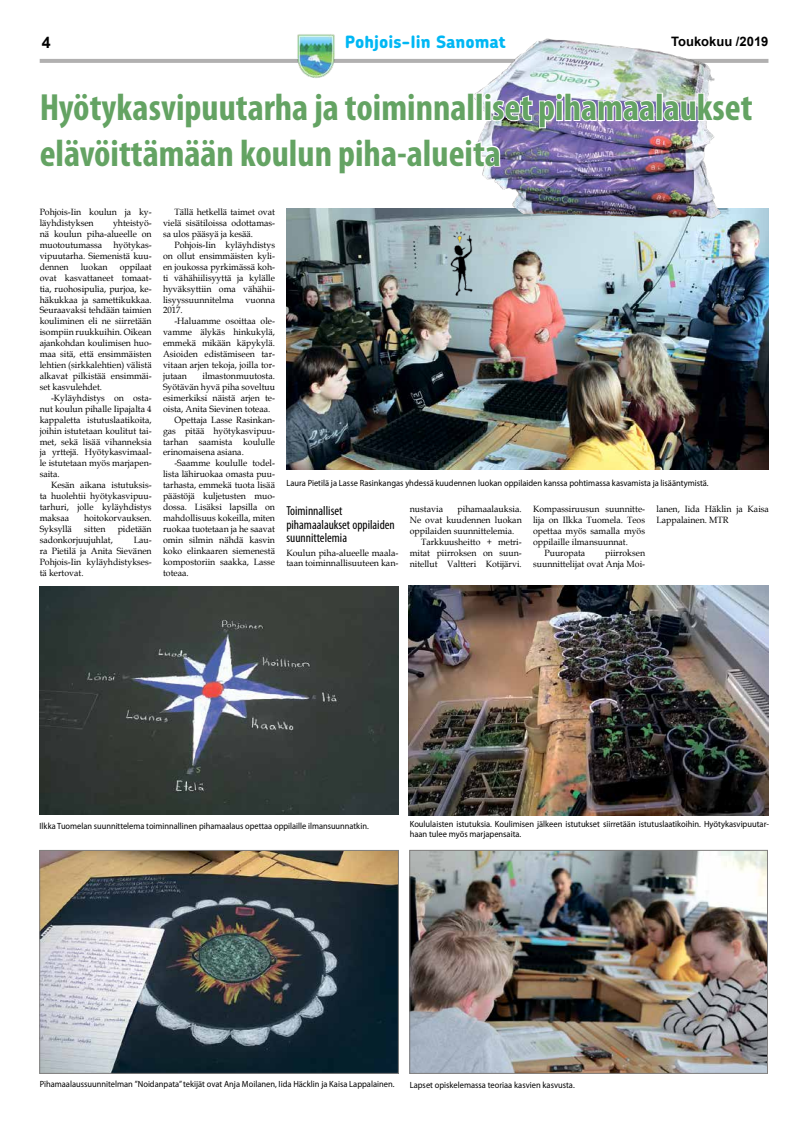
<style>
.page{position:relative;width:794px;height:1134px;background:#fff}
.page>*{position:absolute;margin:0;border:0;box-sizing:border-box;transform-origin:0 0}
.t1{font:700 condensed 38px/45.6px "Myriad Pro";color:#64a363}
.t2{font:800 17px "Chevin";color:#00b7f4}
.t3{font:700 16px "Arial";color:#000}
.t4{font:condensed 13px/13.2px "Myriad Pro";color:#000}
.t5{font:700 13px "Arial";color:#000}
.t6{font:9.1px/10.9px "Book Antiqua";color:#000;text-align:justify;scale:.96 1}
.t7{font:9.1px/10.9px "Book Antiqua";color:#000}
.t8{font:9px/10px "Myriad Pro";color:#000;scale:.94 1}
.t9{font:9px "Myriad Pro";color:#000;scale:.93 1}
</style>
<div class="page">
<hr style="left:40px;top:59px;width:728px;height:4px;background:#b1b0b0">
<img style="left:297px;top:34px;width:38px;height:44px">
<img style="left:286px;top:208px;width:483px;height:262px">
<img style="left:40px;top:587px;width:358px;height:227px">
<img style="left:409px;top:586px;width:359px;height:229px">
<img style="left:448px;top:228px;width:29px;height:69px">
<img style="left:411px;top:852px;width:354px;height:220px">
<div style="left:409px;top:850px;width:358px;height:224px;border:1px solid #817f7e"></div>
<img style="left:461px;top:38px;width:272px;height:186px">
<svg style="left:461px;top:92px;width:6px;height:39px"></svg>
<div style="left:476px;top:93px;width:7px;height:28px;border:2px solid #fff"></div>
<img style="left:483px;top:92px;width:173px;height:37px">
<div style="left:656px;top:93px;width:7px;height:28px;border:2px solid #fff"></div>
<svg style="left:662px;top:92px;width:71px;height:30px"></svg>
<svg style="left:461px;top:137px;width:41px;height:31px"></svg>
<img style="left:41px;top:852px;width:356px;height:220px">
<div style="left:39px;top:850px;width:360px;height:224px;border:1px solid #817f7e"></div>
<h3 class="t3" style="left:42px;top:31px;width:10px">4</h3>
<h2 class="t2" style="left:345px;top:31px;width:162px">Pohjois-Iin Sanomat</h2>
<h3 class="t5" style="left:671px;top:32px;width:99px">Toukokuu /2019</h3>
<h1 class="t1" style="left:40px;top:84px;width:714px">Hyötykasvipuutarha ja toiminnalliset pihamaalaukset elävöittämään koulun piha-alueita</h1>
<p class="t6" style="left:40px;top:206px;width:118px">Pohjois-Iin koulun ja ky&shy;läyhdistyksen</p>
<p class="t6" style="left:40px;top:217px;width:118px;text-indent:73px">yhteistyö&shy;nä koulun piha-alueelle on muotoutumassa hyötykas&shy;vipuutarha. Siemenistä kuu&shy;dennen</p>
<p class="t6" style="left:40px;top:261px;width:118px;text-indent:80px">oppilaat ovat kasvattaneet tomaat&shy;tia, ruohosipulia, purjoa, ke&shy;häkukkaa ja samettikukkaa.<br>Seuraavaksi tehdään taimien kouliminen eli ne siirretään isompiin ruukkuihin. Oikean ajankohdan koulimisen huo&shy;maa sitä, että ensimmäisten lehtien (sirkkalehtien) välistä alkavat pilkistää ensimmäi&shy;set kasvulehdet.</p>
<p class="t6" style="left:40px;top:392px;width:118px;text-indent:11px">-Kyläyhdistys on osta&shy;nut koulun pihalle Iipajalta 4 kappaletta istutuslaatikoita, joihin istutetaan koulitut tai&shy;met, sekä lisää vihanneksia ja yrttejä. Hyötykasvimaal&shy;le istutetaan myös marjapen&shy;saita.</p>
<p class="t6" style="left:40px;top:479px;width:118px;text-indent:11px">Kesän aikana istutuksis&shy;ta huolehtii hyötykasvipuu&shy;tarhuri, jolle kyläyhdistys maksaa</p>
<p class="t6" style="left:81px;top:261px;width:30px">luokan</p>
<p class="t6" style="left:84px;top:512px;width:72px">hoitokorvauksen.</p>
<p class="t6" style="left:40px;top:523px;width:35px">Syksyllä</p>
<p class="t6" style="left:84px;top:523px;width:24px">sitten</p>
<p class="t6" style="left:118px;top:523px;width:37px">pidetään</p>
<p class="t6" style="left:40px;top:534px;width:78px">sadonkorjuujuhlat,</p>
<p class="t6" style="left:40px;top:534px;width:118px;text-indent:94px">Lau&shy;ra Pietilä ja Anita Sievänen Pohjois-Iin kyläyhdistykses&shy;tä kertovat.</p>
<p class="t6" style="left:163px;top:206px;width:118px;text-indent:11px">Tällä hetkellä taimet ovat vielä sisätiloissa odottamas&shy;sa ulos pääsyä ja kesää.</p>
<p class="t6" style="left:163px;top:239px;width:118px;text-indent:11px">Pohjois-Iin kyläyhdistys on ollut ensimmäisten kyli&shy;en joukossa pyrkimässä koh&shy;ti vähähiilisyyttä ja kylälle hyväksyttiin oma vähähii&shy;lisyyssuunnitelma</p>
<p class="t6" style="left:245px;top:294px;width:32px">vuonna</p>
<p class="t6" style="left:163px;top:305px;width:22px">2017.</p>
<p class="t6" style="left:174px;top:316px;width:106px">-Haluamme osoittaa ole-</p>
<p class="t6" style="left:163px;top:327px;width:118px">vamme älykäs hinkukylä,</p>
<p class="t6" style="left:163px;top:337px;width:118px">emmekä mikään käpykylä.</p>
<p class="t6" style="left:163px;top:348px;width:118px">Asioiden edistämiseen tar-</p>
<p class="t6" style="left:163px;top:359px;width:118px">vitaan arjen tekoja, joilla tor-</p>
<p class="t6" style="left:163px;top:370px;width:26px">jutaan</p>
<p class="t6" style="left:202px;top:370px;width:77px">ilmastonmuutosta.</p>
<p class="t6" style="left:163px;top:381px;width:118px">Syötävän hyvä piha soveltuu</p>
<p class="t6" style="left:163px;top:392px;width:118px">esimerkiksi näistä arjen te-</p>
<p class="t6" style="left:163px;top:403px;width:113px">oista, Anita Sievinen toteaa.</p>
<p class="t6" style="left:174px;top:414px;width:106px">Opettaja Lasse Rasinkan-</p>
<p class="t6" style="left:163px;top:425px;width:118px">gas pitää hyötykasvipuu-</p>
<p class="t6" style="left:163px;top:436px;width:118px">tarhan saamista koululle</p>
<p class="t6" style="left:163px;top:447px;width:86px">erinomaisena asiana.</p>
<p class="t6" style="left:174px;top:458px;width:106px">-Saamme koululle todel-</p>
<p class="t6" style="left:163px;top:469px;width:118px">lista lähiruokaa omasta puu-</p>
<p class="t6" style="left:163px;top:479px;width:118px">tarhasta, emmekä tuota lisää</p>
<p class="t6" style="left:163px;top:490px;width:118px">päästöjä kuljetusten muo-</p>
<p class="t6" style="left:163px;top:501px;width:118px">dossa. Lisäksi lapsilla on</p>
<p class="t6" style="left:163px;top:512px;width:118px">mahdollisuus kokeilla, miten</p>
<p class="t6" style="left:163px;top:523px;width:118px">ruokaa tuotetaan ja he saavat</p>
<p class="t6" style="left:163px;top:534px;width:118px">omin silmin nähdä kasvin</p>
<p class="t6" style="left:163px;top:545px;width:118px">koko elinkaaren siemenestä</p>
<p class="t6" style="left:163px;top:556px;width:118px">kompostoriin saakka, Lasse</p>
<p class="t6" style="left:163px;top:567px;width:28px">toteaa.</p>
<p class="t8" style="left:286px;top:478px;width:451px">Laura Pietilä ja Lasse Rasinkangas yhdessä kuudennen luokan oppilaiden kanssa pohtimassa kasvamista ja lisääntymistä.</p>
<h3 class="t4" style="left:286px;top:504px;width:110px">Toiminnalliset pihamaalaukset oppilaiden suunnittelemia</h3>
<p class="t7" style="left:286px;top:547px;width:113px">Koulun piha-alueelle maala&shy;taan toiminnallisuuteen kan-</p>
<p class="t7" style="left:410px;top:503px;width:35px">nustavia</p>
<p class="t7" style="left:457px;top:503px;width:66px">pihamaalauksia.</p>
<p class="t6" style="left:410px;top:514px;width:118px">Ne ovat kuudennen luokan</p>
<p class="t6" style="left:410px;top:525px;width:110px">oppilaiden suunnittelemia.</p>
<p class="t6" style="left:421px;top:536px;width:106px">Tarkkuusheitto + metri-</p>
<p class="t6" style="left:410px;top:547px;width:118px">mitat piirroksen on suun-</p>
<p class="t6" style="left:410px;top:558px;width:118px">nitellut Valtteri Kotijärvi.</p>
<p class="t6" style="left:533px;top:503px;width:118px">Kompassiruusun suunnitte-</p>
<p class="t6" style="left:533px;top:514px;width:118px">lija on Ilkka Tuomela. Teos</p>
<p class="t6" style="left:533px;top:525px;width:118px">opettaa myös samalla myös</p>
<p class="t6" style="left:533px;top:536px;width:100px">oppilaille ilmansuunnat.</p>
<p class="t6" style="left:544px;top:547px;width:44px">Puuropata</p>
<p class="t6" style="left:533px;top:547px;width:118px;text-align:right">piirroksen<br>suunnittelijat ovat Anja Moi-</p>
<p class="t6" style="left:656px;top:503px;width:119px">lanen, Iida Häklin ja Kaisa<br>Lappalainen. MTR</p>
<p class="t9" style="left:40px;top:820px;width:355px">Ilkka Tuomelan suunnittelema toiminnallinen pihamaalaus opettaa oppilaille ilmansuunnatkin.</p>
<p class="t8" style="left:410px;top:819px;width:384px">Koululaisten istutuksia. Koulimisen jälkeen istutukset siirretään istutuslaatikoihin. Hyötykasvipuutar&shy;haan tulee myös marjapensaita.</p>
<p class="t8" style="left:40px;top:1079px;width:379px">Pihamaalaussuunnitelman ”Noidanpata” tekijät ovat Anja Moilanen, Iida Häcklin ja Kaisa Lappalainen.</p>
<p class="t8" style="left:410px;top:1079px;width:177px">Lapset opiskelemassa teoriaa kasvien kasvusta.</p>
</div>
